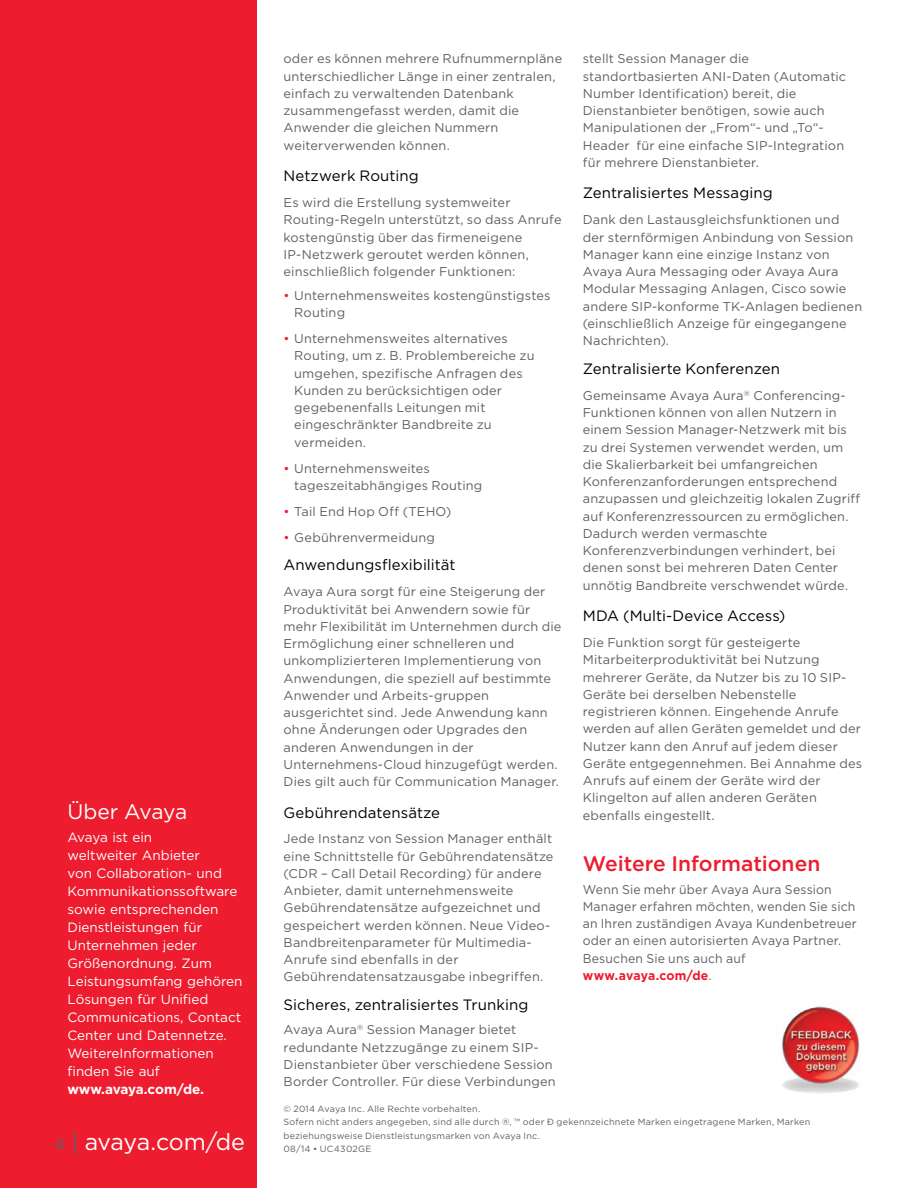
<style>
.page{position:relative;width:918px;height:1188px;background:#fff}
.page>*{position:absolute;margin:0;border:0;box-sizing:border-box;transform-origin:0 0}
.t1{font:23.25px "Gotham";letter-spacing:-.015em;color:#fff}
.t2{font:500 21px "Gotham";letter-spacing:-.005em;color:#ed1c2e}
.t3{font:21px "Gotham";letter-spacing:-.015em;color:#fff}
.t4{font:15px "Gotham";letter-spacing:.005em;color:#000}
.t5{font:13.5px/18px "Gotham";color:#fff}
.t6{font:700 13.5px "Gotham";letter-spacing:-.015em;color:#fff}
.t7{font:12.75px/17.2px "Gotham";letter-spacing:.015em;color:#5f6062}
.t8{font:12.75px/17.2px "Gotham";letter-spacing:.015em;color:#5f6062;scale:.96 1}
.t9{font:9px/13.5px "Gotham";letter-spacing:.025em;color:#5f6062}
.s1{font-size:16.5px;color:#5f6062}
.s2{color:#5f6062}
.s3{color:#ed1c2e}
.s4{font-size:13.5px}
.s5{font-weight:700;color:#ed1c2e}
</style>
<div class="page">
<div style="left:0;top:0;width:256px;height:1188px;background:#ed1c2e"></div>
<img style="left:782px;top:1006px;width:78px;height:87px">
<h2 class="t3" style="left:68px;top:800px;width:121px">Über Avaya</h2>
<p class="t5" style="left:68px;top:828px;width:177px">Avaya ist ein<br>weltweiter Anbieter<br>von Collaboration- und<br>Kommunikationssoftware sowie entsprechenden<br>Dienstleistungen für<br>Unternehmen jeder<br>Größenordnung. Zum<br>Leistungsumfang gehören<br>Lösungen für Unified<br>Communications, Contact<br>Center und Datennetze.<br>WeitereInformationen finden Sie auf</p>
<p class="t6" style="left:68px;top:1081px;width:138px">www.avaya.com/de.</p>
<h1 class="t1" style="left:54px;top:1129px;width:193px"><span class="s1">4</span> <span class="s2">|</span> avaya.com/de</h1>
<p class="t7" style="left:284px;top:50px;width:280px">oder es können mehrere Rufnummernpläne unterschiedlicher Länge in einer zentralen, einfach zu verwaltenden Datenbank zusammengefasst werden, damit die Anwender die gleichen Nummern weiterverwenden können.</p>
<p class="t4" style="left:284px;top:168px;width:137px">Netzwerk Routing</p>
<p class="t7" style="left:284px;top:194px;width:280px">Es wird die Erstellung systemweiter Routing-Regeln unterstützt, so dass Anrufe kostengünstig über das firmeneigene IP-Netzwerk geroutet werden können, einschließlich folgender Funktionen:</p>
<p class="t7" style="left:294px;top:287px;width:258px;text-indent:-11px"><span class="s3">•</span> Unternehmensweites kostengünstigstes<br>Routing</p>
<p class="t7" style="left:294px;top:330px;width:242px;text-indent:-11px"><span class="s3">•</span> Unternehmensweites alternatives<br>Routing, um z. B. Problembereiche zu umgehen, spezifische Anfragen des<br>Kunden zu berücksichtigen oder gegebenenfalls Leitungen mit eingeschränkter Bandbreite zu vermeiden.</p>
<p class="t7" style="left:294px;top:459px;width:190px;text-indent:-11px"><span class="s3">•</span> Unternehmensweites tageszeitabhängiges Routing</p>
<p class="t7" style="left:284px;top:502px;width:170px"><span class="s3">•</span> Tail End Hop Off (TEHO)</p>
<p class="t7" style="left:284px;top:528px;width:153px"><span class="s3">•</span> Gebührenvermeidung</p>
<p class="t4" style="left:284px;top:557px;width:174px">Anwendungsflexibilität</p>
<p class="t7" style="left:284px;top:583px;width:279px">Avaya Aura sorgt für eine Steigerung der Produktivität bei Anwendern sowie für mehr Flexibilität im Unternehmen durch die Ermöglichung einer schnelleren und unkomplizierteren Implementierung von Anwendungen, die speziell auf bestimmte Anwender und Arbeits-gruppen ausgerichtet sind. Jede Anwendung kann ohne Änderungen oder Upgrades den anderen Anwendungen in der Unternehmens-Cloud hinzugefügt werden.<br>Dies gilt auch für Communication Manager.</p>
<p class="t4" style="left:284px;top:804px;width:158px">Gebührendatensätze</p>
<p class="t7" style="left:284px;top:830px;width:272px">Jede Instanz von Session Manager enthält eine Schnittstelle für Gebührendatensätze (CDR – Call Detail Recording) für andere Anbieter, damit unternehmensweite Gebührendatensätze aufgezeichnet und gespeichert werden können. Neue Video-Bandbreitenparameter für Multimedia-Anrufe sind ebenfalls in der Gebührendatensatzausgabe inbegriffen.</p>
<p class="t4" style="left:284px;top:997px;width:246px">Sicheres, zentralisiertes Trunking</p>
<p class="t7" style="left:283px;top:1021px;width:274px">Avaya Aura<sup>®</sup> Session Manager bietet redundante Netzzugänge zu einem SIP-Dienstanbieter über verschiedene Session Border Controller. Für diese Verbindungen</p>
<p class="t7" style="left:583px;top:50px;width:265px">stellt Session Manager die standortbasierten ANI-Daten (Automatic Number Identification) bereit, die Dienstanbieter benötigen, sowie auch Manipulationen der „From“- und „To“- Header für eine einfache SIP-Integration für mehrere Dienstanbieter.</p>
<p class="t4" style="left:583px;top:185px;width:191px">Zentralisiertes Messaging</p>
<p class="t7" style="left:583px;top:211px;width:281px">Dank den Lastausgleichsfunktionen und der sternförmigen Anbindung von Session Manager kann eine einzige Instanz von Avaya Aura Messaging oder Avaya Aura Modular Messaging Anlagen, Cisco sowie andere SIP-konforme TK-Anlagen bedienen (einschließlich Anzeige für eingegangene Nachrichten).</p>
<p class="t4" style="left:583px;top:360px;width:199px">Zentralisierte Konferenzen</p>
<p class="t7" style="left:583px;top:386px;width:279px">Gemeinsame Avaya Aura<sup>®</sup> Conferencing-Funktionen können von allen Nutzern in einem Session Manager-Netzwerk mit bis zu drei Systemen verwendet werden, um die Skalierbarkeit bei umfangreichen Konferenzanforderungen entsprechend anzupassen und gleichzeitig lokalen Zugriff auf Konferenzressourcen zu ermöglichen.<br>Dadurch werden vermaschte Konferenzverbindungen verhindert, bei denen sonst bei mehreren Daten Center unnötig Bandbreite verschwendet würde.</p>
<p class="t4" style="left:583px;top:608px;width:204px">MDA (Multi-Device Access)</p>
<p class="t7" style="left:583px;top:634px;width:281px">Die Funktion sorgt für gesteigerte Mitarbeiterproduktivität bei Nutzung mehrerer Geräte, da Nutzer bis zu 10 SIP-Geräte bei derselben Nebenstelle registrieren können. Eingehende Anrufe werden auf allen Geräten gemeldet und der Nutzer kann den Anruf auf jedem dieser Geräte entgegennehmen. Bei Annahme des Anrufs auf einem der Geräte wird der Klingelton auf allen anderen Geräten ebenfalls eingestell<span class="s4">t.</span></p>
<h2 class="t2" style="left:583px;top:852px;width:239px">Weitere Informationen</h2>
<p class="t8" style="left:583px;top:880px;width:287px">Wenn Sie mehr über Avaya Aura Session Manager erfahren möchten, wenden Sie sich an Ihren zuständigen Avaya Kundenbetreuer oder an einen autorisierten Avaya Partner.<br>Besuchen Sie uns auch auf <span class="s5">www.avaya.com/de</span>.</p>
<p class="t9" style="left:284px;top:1101px;width:528px">© 2014 Avaya Inc. Alle Rechte vorbehalten.<br>Sofern nicht anders angegeben, sind alle durch ®, ™ oder ℠ gekennzeichnete Marken eingetragene Marken, Marken beziehungsweise Dienstleistungsmarken von Avaya Inc.<br>08/14 • UC4302GE</p>
</div>
